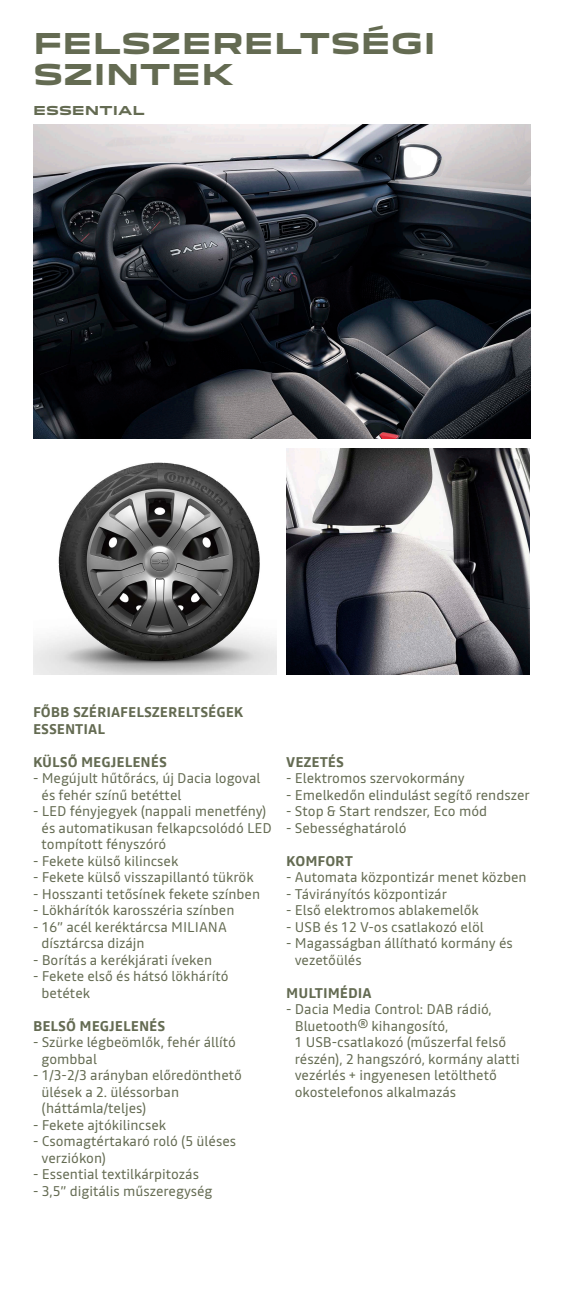
<style>
.page{position:relative;width:563px;height:1301px;background:#fff}
.page>*{position:absolute;margin:0;border:0;box-sizing:border-box;transform-origin:0 0}
._02_Titre_Kaki{font:700 28px/30.5px "Dacia Block Extended";color:#646b52}
.t1{font:14px/16.5px "Read";color:#646b52}
._05_Titre_ambiance{font:700 14px/16.5px "Read";color:#646b52}
._05_Titre{font:700 12px "Dacia Block Extended";color:#646b52}
</style>
<div class="page">
<img style="left:33px;top:124px;width:497px;height:314px">
<img style="left:286px;top:448px;width:244px;height:226px">
<img style="left:33px;top:462px;width:243px;height:213px">
<p class="_02_Titre_Kaki" style="left:33px;top:29px;width:404px">FELSZERELTSÉGI<br>SZINTEK</p>
<p class="_05_Titre" style="left:33px;top:104px;width:113px">ESSENTIAL</p>
<p class="_05_Titre_ambiance" style="left:33px;top:704px;width:211px">FŐBB SZÉRIAFELSZERELTSÉGEK<br>ESSENTIAL</p>
<p class="_05_Titre_ambiance" style="left:33px;top:753px;width:135px">KÜLSŐ MEGJELENÉS</p>
<p class="t1" style="left:42px;top:770px;width:220px;text-indent:-8px">- Megújult hűtőrács, új Dacia logoval és fehér színű betéttel</p>
<p class="t1" style="left:42px;top:803px;width:232px;text-indent:-8px">- LED fényjegyek (nappali menetfény) és automatikusan felkapcsolódó LED tompított fényszóró</p>
<p class="t1" style="left:33px;top:852px;width:147px">- Fekete külső kilincsek</p>
<p class="t1" style="left:33px;top:869px;width:222px">- Fekete külső visszapillantó tükrök</p>
<p class="t1" style="left:33px;top:885px;width:228px">- Hosszanti tetősínek fekete színben</p>
<p class="t1" style="left:33px;top:902px;width:203px">- Lökhárítók karosszéria színben</p>
<p class="t1" style="left:42px;top:918px;width:187px;text-indent:-8px">- 16’’ acél keréktárcsa MILIANA dísztárcsa dizájn</p>
<p class="t1" style="left:33px;top:951px;width:180px">- Borítás a kerékjárati íveken</p>
<p class="t1" style="left:42px;top:968px;width:188px;text-indent:-8px">- Fekete első és hátsó lökhárító betétek</p>
<p class="_05_Titre_ambiance" style="left:33px;top:1017px;width:134px">BELSŐ MEGJELENÉS</p>
<p class="t1" style="left:42px;top:1034px;width:196px;text-indent:-8px">- Szürke légbeömlők, fehér állító gombbal</p>
<p class="t1" style="left:42px;top:1067px;width:202px;text-indent:-8px">- 1/3-2/3 arányban előredönthető ülések a 2. üléssorban (háttámla/teljes)</p>
<p class="t1" style="left:33px;top:1116px;width:135px">- Fekete ajtókilincsek</p>
<p class="t1" style="left:42px;top:1133px;width:196px;text-indent:-8px">- Csomagtértakaró roló (5 üléses verziókon)</p>
<p class="t1" style="left:33px;top:1166px;width:167px">- Essential textilkárpitozás</p>
<p class="t1" style="left:33px;top:1182px;width:181px">- 3,5’’ digitális műszeregység</p>
<p class="_05_Titre_ambiance" style="left:286px;top:753px;width:59px">VEZETÉS</p>
<p class="t1" style="left:286px;top:770px;width:180px">- Elektromos szervokormány</p>
<p class="t1" style="left:286px;top:786px;width:245px">- Emelkedőn elindulást segítő rendszer</p>
<p class="t1" style="left:286px;top:803px;width:202px">- Stop &amp; Start rendszer, Eco mód</p>
<p class="t1" style="left:286px;top:819px;width:122px">- Sebességhatároló</p>
<p class="_05_Titre_ambiance" style="left:286px;top:852px;width:68px">KOMFORT</p>
<p class="t1" style="left:286px;top:869px;width:242px">- Automata központizár menet közben</p>
<p class="t1" style="left:286px;top:885px;width:162px">- Távirányítós központizár</p>
<p class="t1" style="left:286px;top:902px;width:194px">- Első elektromos ablakemelők</p>
<p class="t1" style="left:286px;top:918px;width:199px">- USB és 12 V-os csatlakozó elöl</p>
<p class="t1" style="left:294px;top:935px;width:219px;text-indent:-8px">- Magasságban állítható kormány és vezetőülés</p>
<p class="_05_Titre_ambiance" style="left:286px;top:984px;width:87px">MULTIMÉDIA</p>
<p class="t1" style="left:294px;top:1001px;width:226px;text-indent:-8px">- Dacia Media Control: DAB rádió,<br>Bluetooth® kihangosító,<br>1 USB-csatlakozó (műszerfal felső részén), 2 hangszóró, kormány alatti vezérlés + ingyenesen letölthető okostelefonos alkalmazás</p>
</div>
